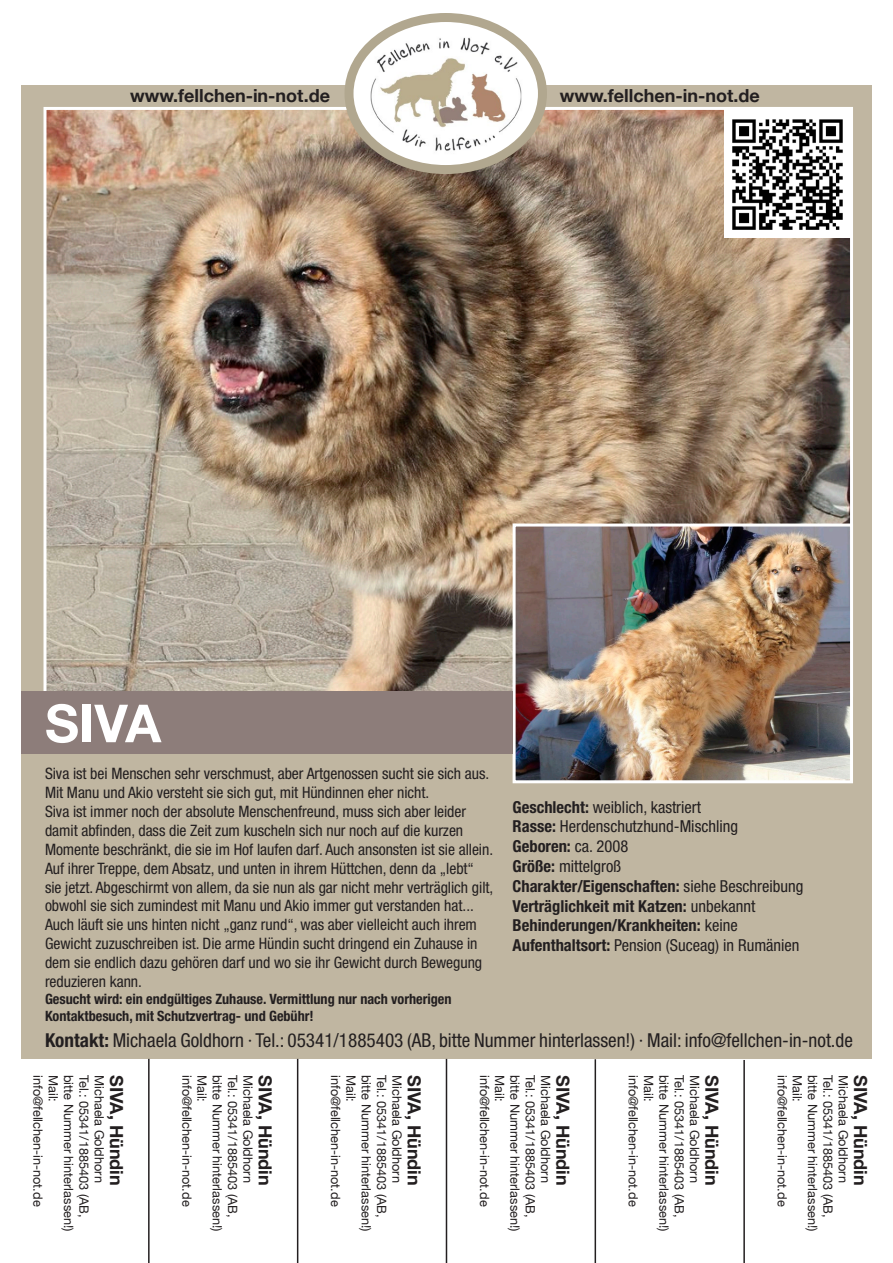
<style>
.page{position:relative;width:893px;height:1263px;background:#fff}
.page>*{position:absolute;margin:0;border:0;box-sizing:border-box;transform-origin:0 0}
.t1{font:700 52.5px "Helvetica Neue";color:#fff}
.t2{font:condensed 19.2px "Helvetica Neue";color:#231f20}
.t3{font:700 18px "Helvetica Neue";color:#231f20}
.t4{font:700 condensed 16.5px/19.8px "Helvetica Neue";color:#231f20}
.t5{font:condensed 15.75px/18.9px "Helvetica Neue";letter-spacing:-.005em;color:#231f20}
.t6{font:700 condensed 14.25px/17.1px "Helvetica Neue";letter-spacing:-.005em;color:#231f20}
.t7{font:12.75px "Helvetica Neue";color:#231f20}
.s1{font-weight:400}
.s2{font-weight:700}
</style>
<div class="page">
<div style="left:21px;top:85px;width:851px;height:973px;background:#c0b6a1"></div>
<img style="left:48px;top:111px;width:801px;height:580px">
<hr style="left:148px;top:1059px;width:2px;height:204px;background:#231f20">
<hr style="left:297px;top:1059px;width:1px;height:204px;background:#231f20">
<hr style="left:446px;top:1059px;width:1px;height:204px;background:#231f20">
<hr style="left:595px;top:1059px;width:1px;height:204px;background:#231f20">
<hr style="left:743px;top:1060px;width:2px;height:203px;background:#231f20">
<img style="left:517px;top:527px;width:332px;height:252px">
<div style="left:513px;top:523px;width:340px;height:260px;border:3px solid #fff"></div>
<div style="left:21px;top:691px;width:492px;height:62px;background:#8d7d7a"></div>
<div style="left:724px;top:107px;width:128px;height:131px;background:#fff"></div>
<img style="left:732px;top:119px;width:111px;height:111px">
<svg style="left:349px;top:18px;width:193px;height:152px"></svg>
<img style="left:363px;top:34px;width:165px;height:123px">
<div style="left:344px;top:13px;width:203px;height:161px;border:9px solid #b1a78f;border-radius:50%"></div>
<p class="t3" style="left:130px;top:81px;width:201px">www.fellchen-in-not.de</p>
<p class="t3" style="left:560px;top:81px;width:201px">www.fellchen-in-not.de</p>
<h1 class="t1" style="left:45px;top:682px;width:118px">SIVA</h1>
<p class="t5" style="left:45px;top:764px;width:450px">Siva ist bei Menschen sehr verschmust, aber Artgenossen sucht sie sich aus.<br>Mit Manu und Akio versteht sie sich gut, mit Hündinnen eher nicht.<br>Siva ist immer noch der absolute Menschenfreund, muss sich aber leider damit abfinden, dass die Zeit zum kuscheln sich nur noch auf die kurzen Momente beschränkt, die sie im Hof laufen darf. Auch ansonsten ist sie allein.<br>Auf ihrer Treppe, dem Absatz, und unten in ihrem Hüttchen, denn da „lebt“ sie jetzt. Abgeschirmt von allem, da sie nun als gar nicht mehr verträglich gilt, obwohl sie sich zumindest mit Manu und Akio immer gut verstanden hat...<br>Auch läuft sie uns hinten nicht „ganz rund“, was aber vielleicht auch ihrem Gewicht zuzuschreiben ist. Die arme Hündin sucht dringend ein Zuhause in dem sie endlich dazu gehören darf und wo sie ihr Gewicht durch Bewegung reduzieren kann.</p>
<p class="t6" style="left:45px;top:990px;width:408px">Gesucht wird: ein endgültiges Zuhause. Vermittlung nur nach vorherigen<br>Kontaktbesuch, mit Schutzvertrag- und Gebühr!</p>
<p class="t4" style="left:513px;top:796px;width:292px">Geschlecht: <span class="s1">weiblich, kastriert<br></span>Rasse: <span class="s1">Herdenschutzhund-Mischling<br></span>Geboren: <span class="s1">ca. 2008<br></span>Größe: <span class="s1">mittelgroß<br></span>Charakter/Eigenschaften: <span class="s1">siehe Beschreibung </span>Verträglichkeit mit Katzen: <span class="s1">unbekannt </span>Behinderungen/Krankheiten: <span class="s1">keine </span>Aufenthaltsort: <span class="s1">Pension (Suceag) in Rumänien</span></p>
<p class="t2" style="left:45px;top:1029px;width:809px"><span class="s2">Kontakt:</span> Michaela Goldhorn · Tel.: 05341/1885403 (AB, bitte Nummer hinterlassen!) · Mail: info@fellchen-in-not.de</p>
<p class="t7" style="left:47px;top:1075px;width:133px;rotate:90deg">info@fellchen-in-not.de</p>
<p class="t7" style="left:63px;top:1075px;width:29px;rotate:90deg">Mail:</p>
<p class="t7" style="left:78px;top:1075px;width:158px;rotate:90deg">bitte Nummer hinterlassen!)</p>
<p class="t7" style="left:93px;top:1075px;width:144px;rotate:90deg">Tel.: 05341/1885403 (AB,</p>
<p class="t7" style="left:108px;top:1075px;width:110px;rotate:90deg">Michaela Goldhorn</p>
<p class="t3" style="left:131px;top:1075px;width:112px;rotate:90deg">SIVA, Hündin</p>
<p class="t7" style="left:196px;top:1075px;width:133px;rotate:90deg">info@fellchen-in-not.de</p>
<p class="t7" style="left:211px;top:1075px;width:29px;rotate:90deg">Mail:</p>
<p class="t7" style="left:227px;top:1075px;width:158px;rotate:90deg">bitte Nummer hinterlassen!)</p>
<p class="t7" style="left:242px;top:1075px;width:144px;rotate:90deg">Tel.: 05341/1885403 (AB,</p>
<p class="t7" style="left:257px;top:1075px;width:110px;rotate:90deg">Michaela Goldhorn</p>
<p class="t3" style="left:279px;top:1075px;width:112px;rotate:90deg">SIVA, Hündin</p>
<p class="t7" style="left:345px;top:1075px;width:133px;rotate:90deg">info@fellchen-in-not.de</p>
<p class="t7" style="left:360px;top:1075px;width:29px;rotate:90deg">Mail:</p>
<p class="t7" style="left:375px;top:1075px;width:158px;rotate:90deg">bitte Nummer hinterlassen!)</p>
<p class="t7" style="left:391px;top:1075px;width:144px;rotate:90deg">Tel.: 05341/1885403 (AB,</p>
<p class="t7" style="left:406px;top:1075px;width:110px;rotate:90deg">Michaela Goldhorn</p>
<p class="t3" style="left:428px;top:1075px;width:112px;rotate:90deg">SIVA, Hündin</p>
<p class="t7" style="left:494px;top:1075px;width:133px;rotate:90deg">info@fellchen-in-not.de</p>
<p class="t7" style="left:509px;top:1075px;width:29px;rotate:90deg">Mail:</p>
<p class="t7" style="left:524px;top:1075px;width:158px;rotate:90deg">bitte Nummer hinterlassen!)</p>
<p class="t7" style="left:540px;top:1075px;width:144px;rotate:90deg">Tel.: 05341/1885403 (AB,</p>
<p class="t7" style="left:555px;top:1075px;width:110px;rotate:90deg">Michaela Goldhorn</p>
<p class="t3" style="left:577px;top:1075px;width:112px;rotate:90deg">SIVA, Hündin</p>
<p class="t7" style="left:643px;top:1075px;width:133px;rotate:90deg">info@fellchen-in-not.de</p>
<p class="t7" style="left:658px;top:1075px;width:29px;rotate:90deg">Mail:</p>
<p class="t7" style="left:673px;top:1075px;width:158px;rotate:90deg">bitte Nummer hinterlassen!)</p>
<p class="t7" style="left:688px;top:1075px;width:144px;rotate:90deg">Tel.: 05341/1885403 (AB,</p>
<p class="t7" style="left:704px;top:1075px;width:110px;rotate:90deg">Michaela Goldhorn</p>
<p class="t3" style="left:726px;top:1075px;width:112px;rotate:90deg">SIVA, Hündin</p>
<p class="t7" style="left:791px;top:1075px;width:133px;rotate:90deg">info@fellchen-in-not.de</p>
<p class="t7" style="left:807px;top:1075px;width:29px;rotate:90deg">Mail:</p>
<p class="t7" style="left:822px;top:1075px;width:158px;rotate:90deg">bitte Nummer hinterlassen!)</p>
<p class="t7" style="left:837px;top:1075px;width:144px;rotate:90deg">Tel.: 05341/1885403 (AB,</p>
<p class="t7" style="left:853px;top:1075px;width:110px;rotate:90deg">Michaela Goldhorn</p>
<p class="t3" style="left:875px;top:1075px;width:112px;rotate:90deg">SIVA, Hündin</p>
</div>
